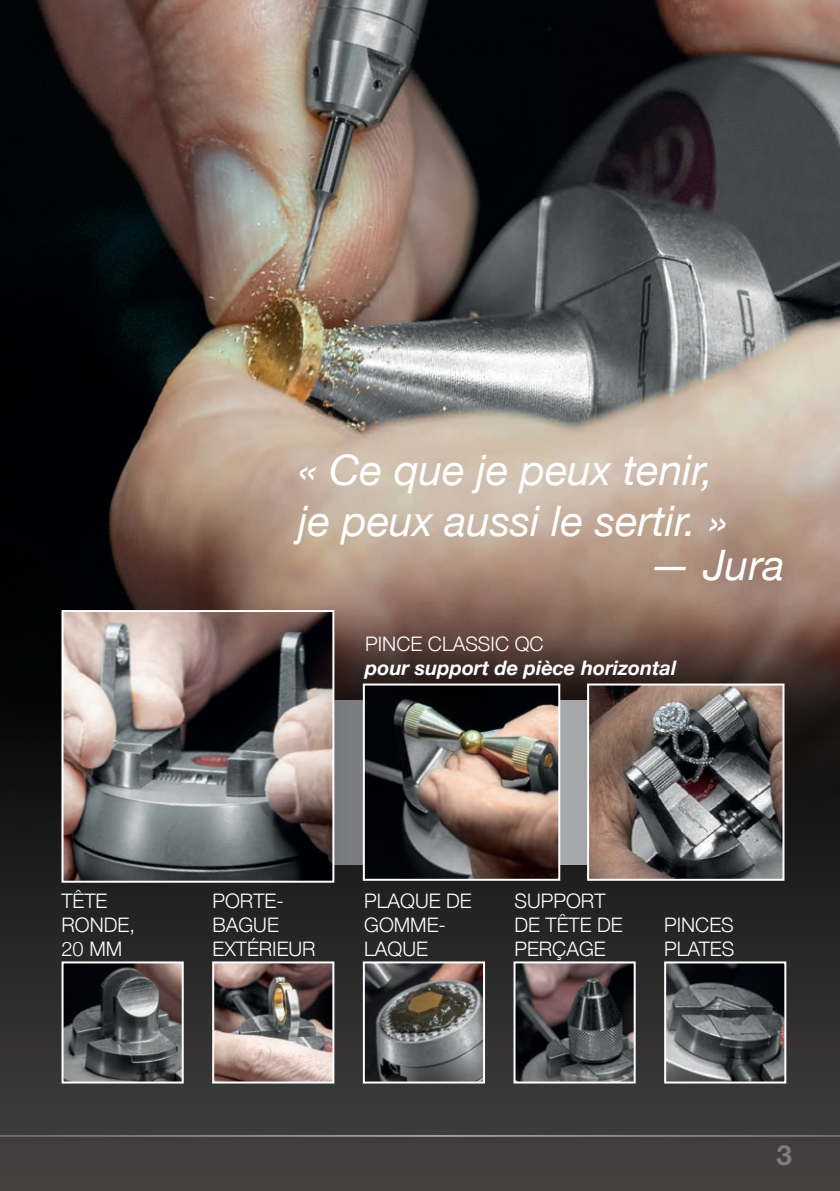
<style>
.page{position:relative;width:840px;height:1191px;background:#fff}
.page>*{position:absolute;margin:0;border:0;box-sizing:border-box;transform-origin:0 0}
.t1{font:italic 42px/50.4px "Helvetica Neue";color:#fff}
.t2{font:700 28px "Helvetica Neue LTW1 G";color:#7e7b7b}
.t3{font:300 20px/24px "Helvetica Neue";color:#fff}
.t4{font:italic 700 20px "Helvetica Neue";color:#fff}
</style>
<div class="page">
<svg style="left:0;top:878px;width:839px;height:313px;background:#343332"></svg>
<hr style="left:0;top:1135px;width:839px;height:1px;background:#fff">
<img style="left:0;top:0;width:839px;height:878px">
<svg style="left:334px;top:700px;width:252px;height:164px;background:#929396"></svg>
<img style="left:64px;top:613px;width:267px;height:266px">
<div style="left:61px;top:610px;width:273px;height:272px;border:2px solid #fff"></div>
<img style="left:365px;top:686px;width:192px;height:191px">
<div style="left:362px;top:683px;width:198px;height:197px;border:2px solid #fff"></div>
<img style="left:589px;top:686px;width:192px;height:191px">
<div style="left:586px;top:683px;width:198px;height:197px;border:2px solid #fff"></div>
<img style="left:215px;top:964px;width:116px;height:116px">
<div style="left:212px;top:961px;width:122px;height:122px;border:2px solid #fff"></div>
<img style="left:64px;top:964px;width:117px;height:116px">
<div style="left:61px;top:961px;width:123px;height:122px;border:2px solid #fff"></div>
<img style="left:365px;top:964px;width:117px;height:116px">
<div style="left:362px;top:961px;width:123px;height:122px;border:2px solid #fff"></div>
<img style="left:516px;top:964px;width:116px;height:116px">
<div style="left:513px;top:961px;width:122px;height:122px;border:2px solid #fff"></div>
<img style="left:666px;top:964px;width:116px;height:116px">
<div style="left:663px;top:961px;width:122px;height:122px;border:2px solid #fff"></div>
<h1 class="t1" style="left:298px;top:447px;width:430px">« Ce que je peux tenir, je peux aussi le sertir. »</h1>
<h1 class="t1" style="left:649px;top:542px;width:136px">— Jura</h1>
<p class="t3" style="left:365px;top:631px;width:180px">PINCE CLASSIC QC</p>
<p class="t4" style="left:365px;top:652px;width:312px">pour support de pièce horizontal</p>
<p class="t3" style="left:61px;top:887px;width:75px">TÊTE<br>RONDE,<br>20 MM</p>
<p class="t3" style="left:212px;top:887px;width:104px">PORTE-<br>BAGUE<br>EXTÉRIEUR</p>
<p class="t3" style="left:364px;top:887px;width:109px">PLAQUE DE<br>GOMME-<br>LAQUE</p>
<p class="t3" style="left:514px;top:887px;width:110px">SUPPORT<br>DE TÊTE DE<br>PERÇAGE</p>
<p class="t3" style="left:663px;top:911px;width:72px">PINCES<br>PLATES</p>
<h2 class="t2" style="left:776px;top:1137px;width:17px">3</h2>
</div>
